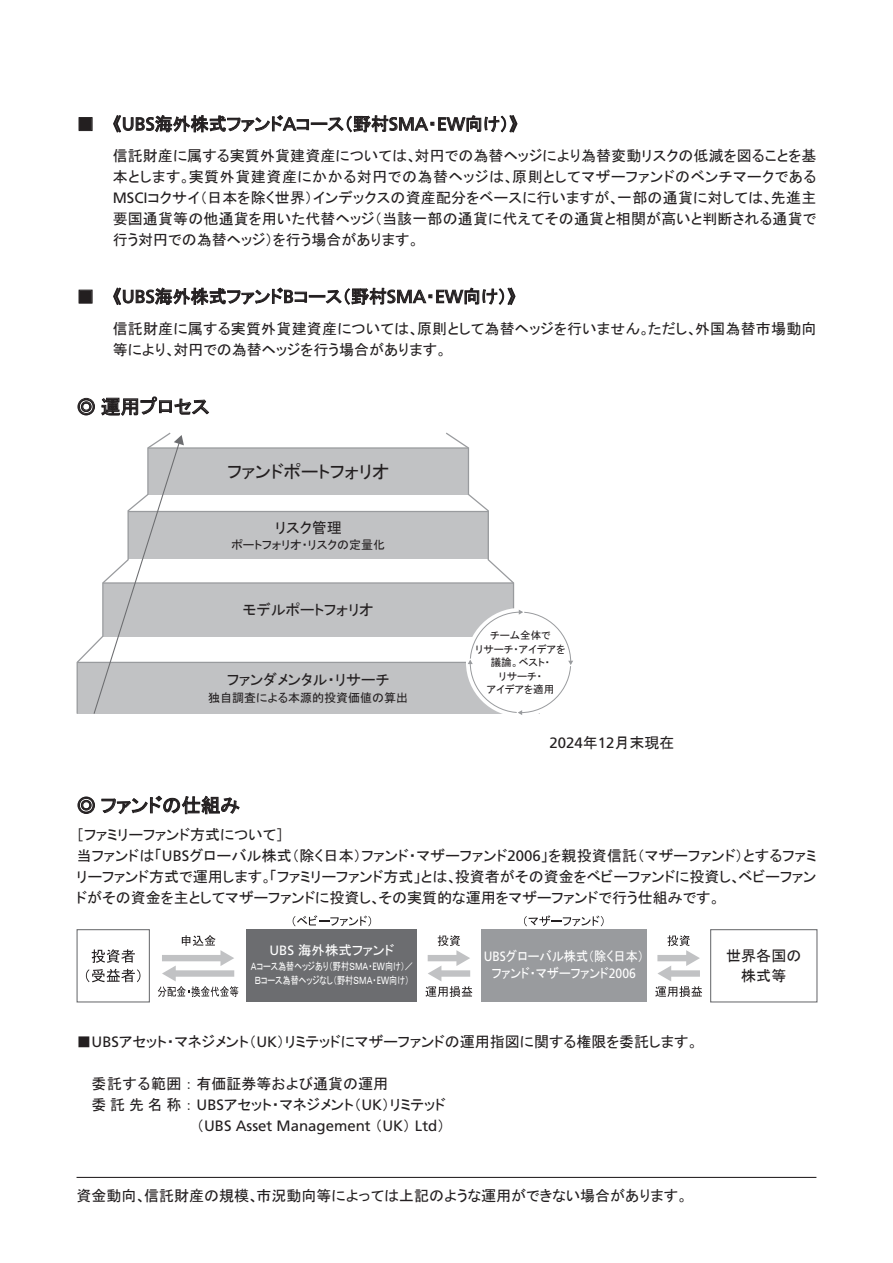
<style>
.page{position:relative;width:893px;height:1263px;background:#fff}
.page>*{position:absolute;margin:0;border:0;box-sizing:border-box;transform-origin:0 0}
.t1{font:19.5px "MS P Gothic";color:#231f20}
.t2{font:18px "MS P Gothic";color:#231f20}
.t3{font:15px/21px "MS P Gothic";color:#231f20}
.t4{font:15px "Frutiger LT Std";color:#231f20}
.t5{font:13.5px/17.5px "MS P Gothic";color:#fff;text-align:center;scale:.9 1}
.t6{font:13.5px "MS P Gothic";color:#fff}
.t7{font:12px "MS P Gothic";color:#231f20}
.t8{font:10.5px/13.6px "MS P Gothic";color:#fff;text-align:center;scale:.77 1}
.t9{font:10.5px/13.6px "MS P Gothic";color:#231f20;text-align:center}
.s1{font-family:"Frutiger LT Std"}
.s2{font-family:"MS P Gothic"}
</style>
<div class="page">
<hr style="left:77px;top:1177px;width:739px;height:1px;background:#231f20">
<div style="left:79px;top:117px;width:13px;height:14px;border:1px solid #231f20"></div>
<svg style="left:113px;top:115px;width:404px;height:18px"></svg>
<svg style="left:113px;top:288px;width:402px;height:17px"></svg>
<svg style="left:78px;top:398px;width:17px;height:17px"></svg>
<svg style="left:101px;top:397px;width:108px;height:19px"></svg>
<div style="left:148px;top:448px;width:320px;height:46px;background:#c1c2c4"></div>
<div style="left:128px;top:511px;width:360px;height:48px;background:#c1c2c4"></div>
<div style="left:103px;top:583px;width:410px;height:53px;background:#c1c2c4"></div>
<div style="left:77px;top:662px;width:462px;height:52px;background:#c1c2c4"></div>
<hr style="left:148px;top:447px;width:320px;height:2px;background:#999b9e">
<hr style="left:128px;top:511px;width:360px;height:1px;background:#999b9e">
<hr style="left:103px;top:582px;width:410px;height:2px;background:#999b9e">
<hr style="left:77px;top:662px;width:462px;height:1px;background:#999b9e">
<svg style="left:77px;top:433px;width:107px;height:281px"></svg>
<div style="left:466px;top:608px;width:109px;height:109px;border:9px solid #fff;border-radius:50%"></div>
<div style="left:470px;top:612px;width:101px;height:101px;background:#fff;border-radius:50%"></div>
<svg style="left:568px;top:661px;width:5px;height:5px"></svg>
<svg style="left:444px;top:433px;width:96px;height:282px"></svg>
<svg style="left:78px;top:797px;width:17px;height:17px"></svg>
<svg style="left:102px;top:796px;width:137px;height:18px"></svg>
<div style="left:77px;top:929px;width:73px;height:73px;border:1px solid #6c6d70"></div>
<div style="left:247px;top:930px;width:170px;height:72px;background:#6c6d70"></div>
<div style="left:481px;top:930px;width:166px;height:72px;background:#999b9e"></div>
<div style="left:710px;top:929px;width:107px;height:73px;border:1px solid #6c6d70"></div>
<svg style="left:92px;top:949px;width:43px;height:14px"></svg>
<svg style="left:86px;top:969px;width:54px;height:13px"></svg>
<svg style="left:293px;top:915px;width:78px;height:11px"></svg>
<svg style="left:524px;top:915px;width:80px;height:11px"></svg>
<svg style="left:655px;top:935px;width:47px;height:62px"></svg>
<svg style="left:425px;top:935px;width:47px;height:62px"></svg>
<svg style="left:158px;top:935px;width:80px;height:62px"></svg>
<p class="t2" style="left:77px;top:115px;width:443px">■ 《<span class="s1">UBS</span>海外株式ファンド<span class="s1">A</span>コース（野村<span class="s1">SMA</span>・<span class="s1">EW</span>向け）》</p>
<p class="t3" style="left:113px;top:145px;width:705px;text-align:justify">信託財産に属する実質外貨建資産については、対円での為替ヘッジにより為替変動リスクの低減を図ることを基本とします。実質外貨建資産にかかる対円での為替ヘッジは、原則としてマザーファンドのベンチマークである<span class="s1">MSCI</span>コクサイ（日本を除く世界）インデックスの資産配分をベースに行いますが、一部の通貨に対しては、先進主要国通貨等の他通貨を用いた代替ヘッジ（当該一部の通貨に代えてその通貨と相関が高いと判断される通貨で行う対円での為替ヘッジ）を行う場合があります。</p>
<p class="t2" style="left:77px;top:287px;width:441px">■ 《<span class="s1">UBS</span>海外株式ファンド<span class="s1">B</span>コース（野村<span class="s1">SMA</span>・<span class="s1">EW</span>向け）》</p>
<p class="t3" style="left:113px;top:318px;width:705px">信託財産に属する実質外貨建資産については、原則として為替ヘッジを行いません。ただし、外国為替市場動向等により、対円での為替ヘッジを行う場合があります。</p>
<h1 class="t1" style="left:77px;top:397px;width:134px">◎ 運用プロセス</h1>
<p class="t2" style="left:227px;top:462px;width:163px">ファンドポートフォリオ</p>
<p class="t3" style="left:275px;top:517px;width:68px">リスク管理</p>
<p class="t7" style="left:232px;top:539px;width:155px">ポートフォリオ・リスクの定量化</p>
<p class="t3" style="left:243px;top:599px;width:132px">モデルポートフォリオ</p>
<p class="t3" style="left:227px;top:669px;width:164px">ファンダメンタル・リサーチ</p>
<p class="t7" style="left:208px;top:692px;width:202px">独自調査による本源的投資価値の算出</p>
<p class="t9" style="left:476px;top:628px;width:91px">チーム全体で<br>リサーチ・アイデアを議論。ベスト・<br>リサーチ・<br>アイデアを適用</p>
<p class="t4" style="left:550px;top:734px;width:127px">2024<span class="s2">年</span>12<span class="s2">月末現在</span></p>
<h1 class="t1" style="left:77px;top:795px;width:165px">◎ ファンドの仕組み</h1>
<p class="t3" style="left:77px;top:824px;width:741px">［ファミリーファンド方式について］<br>当ファンドは「<span class="s1">UBS</span>グローバル株式（除く日本）ファンド・マザーファンド<span class="s1">2006</span>」を親投資信託（マザーファンド）とするファミリーファンド方式で運用します。「ファミリーファンド方式」とは、投資者がその資金をベビーファンドに投資し、ベビーファンドがその資金を主としてマザーファンドに投資し、その実質的な運用をマザーファンドで行う仕組みです。</p>
<p class="t6" style="left:270px;top:944px;width:126px"><span class="s1">UBS</span> 海外株式ファンド</p>
<p class="t8" style="left:251px;top:960px;width:212px">Ａコース為替ヘッジあり（野村ＳＭＡ・<span class="s1">EW</span>向け）／<br>Ｂコース為替ヘッジなし（野村ＳＭＡ・<span class="s1">EW</span>向け）</p>
<p class="t5" style="left:484px;top:947px;width:180px"><span class="s1">UBS</span>グローバル株式（除く日本）ファンド・マザーファンド<span class="s1">2006</span></p>
<p class="t3" style="left:726px;top:946px;width:76px;line-height:19.5px;text-align:center">世界各国の株式等</p>
<p class="t3" style="left:77px;top:1031px;width:623px">■<span class="s1">UBS</span>アセット・マネジメント（<span class="s1">UK</span>）リミテッドにマザーファンドの運用指図に関する権限を委託します。</p>
<p class="t3" style="left:92px;top:1073px;width:356px">委託する範囲：有価証券等および通貨の運用<br>委託先名称： <span class="s1">UBS</span>アセット・マネジメント（<span class="s1">UK</span>）リミテッド</p>
<p class="t4" style="left:197px;top:1116px;width:250px"><span class="s2">（</span>UBS Asset Management <span class="s2">（</span>UK<span class="s2">）</span> Ltd<span class="s2">）</span></p>
<p class="t3" style="left:77px;top:1185px;width:613px">資金動向、信託財産の規模、市況動向等によっては上記のような運用ができない場合があります。</p>
</div>
